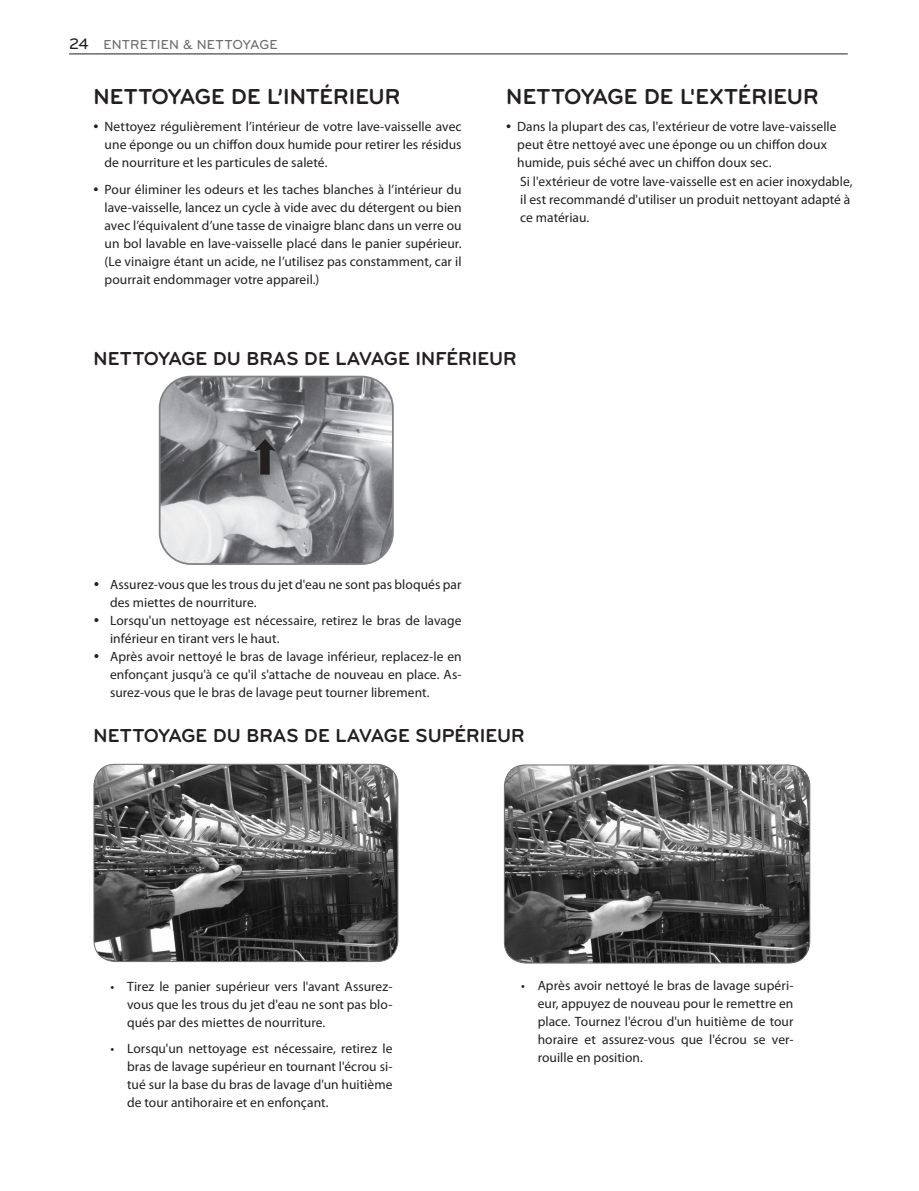
<style>
.page{position:relative;width:919px;height:1191px;background:#fff}
.page>*{position:absolute;margin:0;border:0;box-sizing:border-box;transform-origin:0 0}
.Mid-Title{font:700 22.5px "Bryant LG";color:#231f20}
.Mid-Title-2{font:700 19.5px "Bryant LG";color:#231f20}
.Body_Text_-_LG_Style{font:13.5px/18px "Myriad Pro";letter-spacing:.005em;color:#231f20;text-align:justify}
.Chapter_Title_-_Righ{font:500 13.5px "Bryant LG";letter-spacing:.01em;color:#6c6d70}
.s1{font-size:15.75px;color:#231f20}
.s2{font-size:18px}
</style>
<div class="page">
<hr style="left:103px;top:54px;width:744px;height:1px;background:#231f20">
<hr style="left:69px;top:54px;width:34px;height:1px;background:#231f20">
<img style="left:160px;top:377px;width:231px;height:187px">
<div style="left:159px;top:376px;width:235px;height:189px;border:2px solid #808285;border-radius:31px"></div>
<svg style="left:254px;top:439px;width:22px;height:35px"></svg>
<img style="left:94px;top:764px;width:304px;height:197px">
<div style="left:94px;top:764px;width:304px;height:198px;border:1px solid #6c6d70;border-radius:21px"></div>
<img style="left:504px;top:766px;width:305px;height:197px">
<div style="left:504px;top:764px;width:306px;height:199px;border:1px solid #6c6d70;border-radius:21px"></div>
<p class="Chapter_Title_-_Righ" style="left:69px;top:36px;width:210px"><span class="s1">24</span> ENTRETIEN &amp; NETTOYAGE</p>
<p class="Mid-Title" style="left:94px;top:82px;width:308px">NETTOYAGE DE L’INTÉRIEUR</p>
<p class="Body_Text_-_LG_Style" style="left:105px;top:117px;width:358px;text-indent:-11px"><span class="s2">•</span> Nettoyez régulièrement l’intérieur de votre lave-vaisselle avec une éponge ou un chiffon doux humide pour retirer les résidus de nourriture et les particules de saleté.</p>
<p class="Body_Text_-_LG_Style" style="left:105px;top:180px;width:358px;text-indent:-11px"><span class="s2">•</span> Pour éliminer les odeurs et les taches blanches à l’intérieur du lave-vaisselle, lancez un cycle à vide avec du détergent ou bien avec l’équivalent d’une tasse de vinaigre blanc dans un verre ou un bol lavable en lave-vaisselle placé dans le panier supérieur. (Le vinaigre étant un acide, ne l’utilisez pas constamment, car il pourrait endommager votre appareil.)</p>
<p class="Mid-Title" style="left:506px;top:82px;width:314px">NETTOYAGE DE L'EXTÉRIEUR</p>
<p class="Body_Text_-_LG_Style" style="left:517px;top:117px;width:337px;text-align:left;text-indent:-11px"><span class="s2">•</span> Dans la plupart des cas, l'extérieur de votre lave-vaisselle peut être nettoyé avec une éponge ou un chiffon doux humide, puis séché avec un chiffon doux sec.<br>Si l'extérieur de votre lave-vaisselle est en acier inoxydable, il est recommandé d'utiliser un produit nettoyant adapté à ce matériau.</p>
<p class="Mid-Title-2" style="left:94px;top:346px;width:424px">NETTOYAGE DU BRAS DE LAVAGE INFÉRIEUR</p>
<p class="Body_Text_-_LG_Style" style="left:110px;top:575px;width:353px">Assurez-vous que les trous du jet d'eau ne sont pas bloqués par des miettes de nourriture.</p>
<p class="Body_Text_-_LG_Style" style="left:110px;top:611px;width:353px">Lorsqu'un nettoyage est nécessaire, retirez le bras de lavage inférieur en tirant vers le haut.</p>
<p class="Body_Text_-_LG_Style" style="left:110px;top:647px;width:353px">Après avoir nettoyé le bras de lavage inférieur, replacez-le en enfonçant jusqu'à ce qu'il s'attache de nouveau en place. As&shy;surez-vous que le bras de lavage peut tourner librement.</p>
<p class="Mid-Title-2" style="left:94px;top:723px;width:432px">NETTOYAGE DU BRAS DE LAVAGE SUPÉRIEUR</p>
<p class="Body_Text_-_LG_Style" style="left:127px;top:977px;width:267px;text-indent:-16px">• Tirez le panier supérieur vers l'avant Assurez&shy;vous que les trous du jet d'eau ne sont pas blo&shy;qués par des miettes de nourriture.</p>
<p class="Body_Text_-_LG_Style" style="left:127px;top:1039px;width:267px;text-indent:-16px">• Lorsqu'un nettoyage est nécessaire, retirez le bras de lavage supérieur en tournant l'écrou si&shy;tué sur la base du bras de lavage d'un huitième de tour antihoraire et en enfonçant.</p>
<p class="Body_Text_-_LG_Style" style="left:537px;top:976px;width:257px;text-indent:-16px">• Après avoir nettoyé le bras de lavage supéri&shy;eur, appuyez de nouveau pour le remettre en place. Tournez l'écrou d'un huitième de tour horaire et assurez-vous que l'écrou se ver&shy;rouille en position.</p>
</div>
